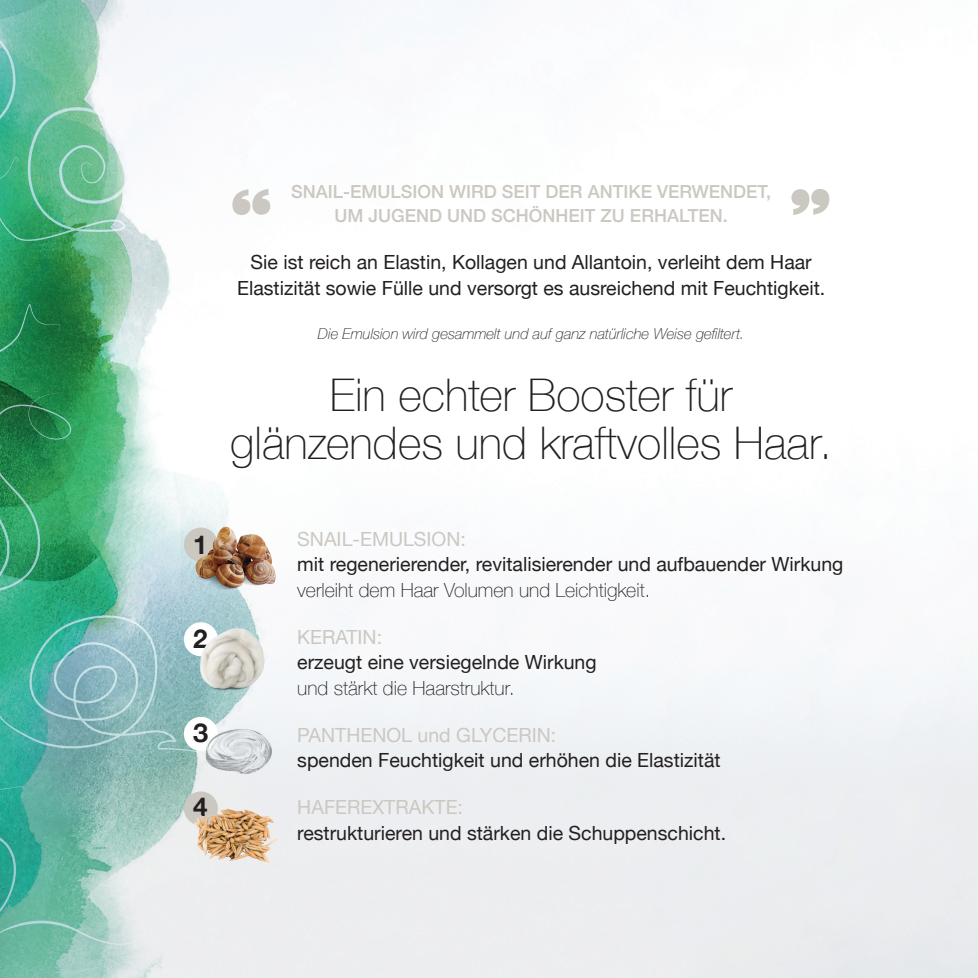
<style>
.page{position:relative;width:978px;height:978px;background:#fff}
.page>*{position:absolute;margin:0;border:0;box-sizing:border-box;transform-origin:0 0}
.t1{font:100 45px "Helvetica Neue";color:#231f20}
.t2{font:700 25.95px "Helvetica Neue";color:#231f20}
.t3{font:19.5px "Helvetica Neue";color:#231f20}
.t4{font:100 19.5px "Helvetica Neue";color:#231f20}
.t5{font:19.5px "Helvetica Neue";color:#cbc8c1}
.t6{font:500 18px "Helvetica Neue";color:#cbc8c1}
.t7{font:italic 100 15px "Helvetica Neue";color:#231f20}
</style>
<div class="page">
<img style="left:0;top:0;width:276px;height:978px">
<div style="left:184px;top:622px;width:34px;height:34px;background:#fff;border-radius:50%"></div>
<div style="left:184px;top:791px;width:34px;height:34px;background:#cbc8c1;border-radius:50%"></div>
<img style="left:196px;top:625px;width:84px;height:67px">
<div style="left:184px;top:717px;width:34px;height:34px;background:#fff;border-radius:50%"></div>
<svg style="left:232px;top:189px;width:38px;height:26px"></svg>
<svg style="left:791px;top:189px;width:39px;height:26px"></svg>
<img style="left:180px;top:522px;width:107px;height:71px">
<img style="left:192px;top:805px;width:89px;height:60px">
<img style="left:200px;top:721px;width:78px;height:63px">
<p class="t6" style="left:291px;top:177px;width:481px">SNAIL-EMULSION WIRD SEIT DER ANTIKE VERWENDET,</p>
<p class="t6" style="left:335px;top:201px;width:395px">UM JUGEND UND SCHÖNHEIT ZU ERHALTEN.</p>
<p class="t3" style="left:251px;top:248px;width:563px">Sie ist reich an Elastin, Kollagen und Allantoin, verleiht dem Haar</p>
<p class="t3" style="left:237px;top:274px;width:590px">Elastizität sowie Fülle und versorgt es ausreichend mit Feuchtigkeit.</p>
<p class="t7" style="left:318px;top:322px;width:428px">Die Emulsion wird gesammelt und auf ganz natürliche Weise gefiltert.</p>
<p class="t1" style="left:330px;top:361px;width:404px">Ein echter Booster für</p>
<p class="t1" style="left:230px;top:409px;width:603px">glänzendes und kraftvolles Haar.</p>
<p class="t2" style="left:193px;top:524px;width:16px">1</p>
<p class="t2" style="left:193px;top:618px;width:16px">2</p>
<p class="t2" style="left:193px;top:713px;width:16px">3</p>
<p class="t2" style="left:193px;top:787px;width:16px">4</p>
<p class="t5" style="left:297px;top:525px;width:170px">SNAIL-EMULSION:</p>
<p class="t3" style="left:297px;top:550px;width:548px">mit regenerierender, revitalisierender und aufbauender Wirkung</p>
<p class="t4" style="left:297px;top:575px;width:354px">verleiht dem Haar Volumen und Leichtigkeit.</p>
<p class="t5" style="left:297px;top:623px;width:86px">KERATIN:</p>
<p class="t3" style="left:297px;top:648px;width:301px">erzeugt eine versiegelnde Wirkung</p>
<p class="t4" style="left:297px;top:673px;width:219px">und stärkt die Haarstruktur.</p>
<p class="t5" style="left:297px;top:721px;width:260px">PANTHENOL und GLYCERIN:</p>
<p class="t3" style="left:297px;top:746px;width:425px">spenden Feuchtigkeit und erhöhen die Elastizität</p>
<p class="t5" style="left:297px;top:793px;width:167px">HAFEREXTRAKTE:</p>
<p class="t3" style="left:297px;top:819px;width:430px">restrukturieren und stärken die Schuppenschicht.</p>
</div>
